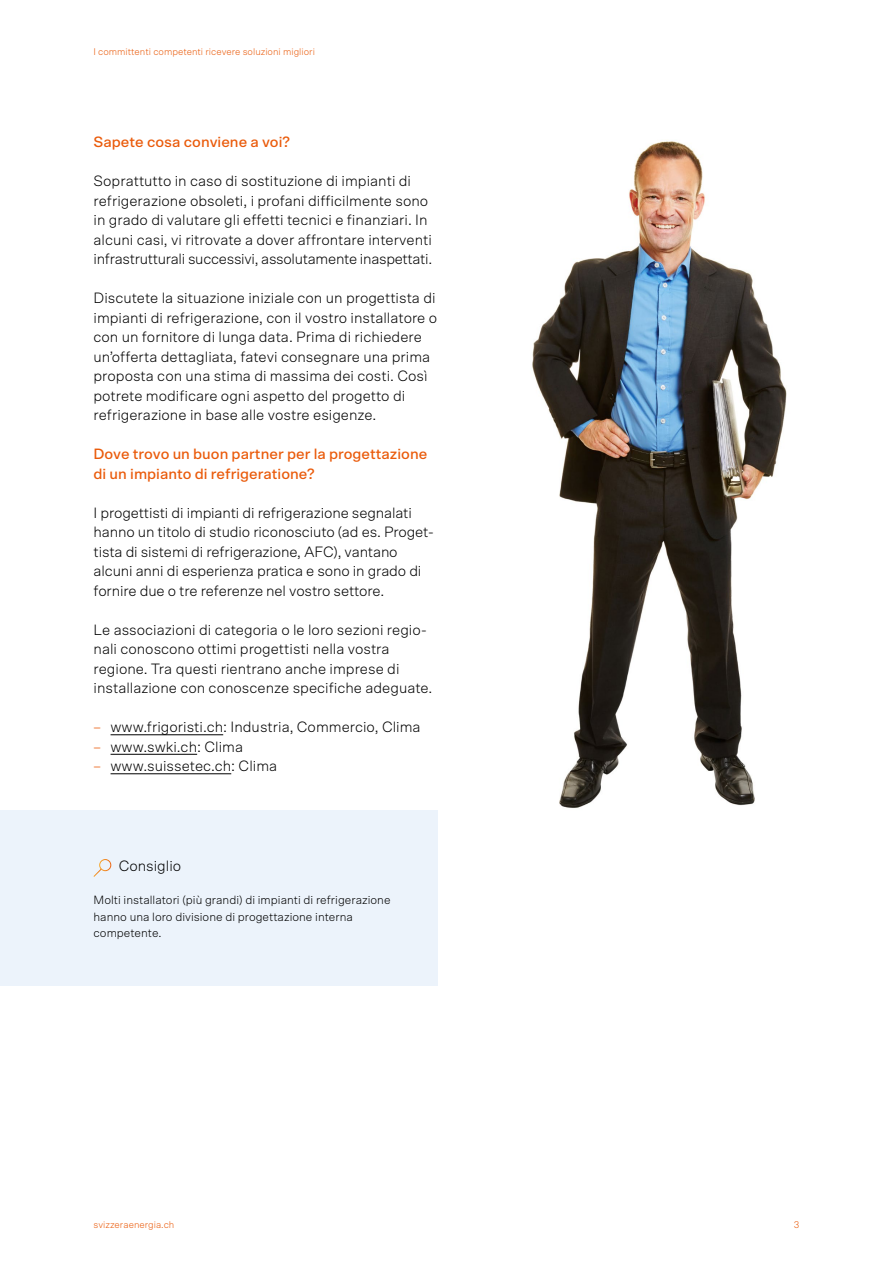
<style>
.page{position:relative;width:893px;height:1263px;background:#fff}
.page>*{position:absolute;margin:0;border:0;box-sizing:border-box;transform-origin:0 0}
.t1{font:300 15px/19.5px "Scto Grotesk A";color:#000}
.t2{font:500 15px/19.5px "Scto Grotesk A";color:#ea5b0b}
.t3{font:300 12px/16.5px "Scto Grotesk A";color:#000}
.t4{font:300 9.75px "Scto Grotesk A";color:#ea5b0b}
.s1{color:#ea5b0b}
</style>
<div class="page">
<hr style="left:111px;top:734px;width:112px;height:1px;background:#000">
<hr style="left:111px;top:754px;width:86px;height:1px;background:#000">
<hr style="left:111px;top:773px;width:120px;height:1px;background:#000">
<div style="left:0;top:810px;width:438px;height:176px;background:#ecf3fb"></div>
<svg style="left:93px;top:868px;width:9px;height:9px"></svg>
<div style="left:99px;top:859px;width:12px;height:12px;border:1px solid #fff;border-radius:50%"></div>
<img style="left:532px;top:141px;width:255px;height:667px">
<p class="t4" style="left:94px;top:46px;width:223px">I committenti competenti ricevere soluzioni migliori</p>
<p class="t2" style="left:94px;top:132px;width:198px">Sapete cosa conviene a voi?</p>
<p class="t1" style="left:94px;top:171px;width:340px">Soprattutto in caso di sostituzione di impianti di refrigerazione obsoleti, i profani difficilmente sono in grado di valutare gli effetti tecnici e finanziari. In alcuni casi, vi ritrovate a dover affrontare interventi infrastrutturali successivi, assolutamente inaspettati.</p>
<p class="t1" style="left:94px;top:288px;width:345px">Discutete la situazione iniziale con un progettista di impianti di refrigerazione, con il vostro installatore o con un fornitore di lunga data. Prima di richiedere un’offerta dettagliata, fatevi consegnare una prima proposta con una stima di massima dei costi. Così potrete modificare ogni aspetto del progetto di refrigerazione in base alle vostre esigenze.</p>
<p class="t2" style="left:94px;top:444px;width:335px">Dove trovo un buon partner per la progettazione di un impianto di refrigeratione?</p>
<p class="t1" style="left:94px;top:502px;width:342px">I progettisti di impianti di refrigerazione segnalati hanno un titolo di studio riconosciuto (ad es. Proget&shy;tista di sistemi di refrigerazione, AFC), vantano alcuni anni di esperienza pratica e sono in grado di fornire due o tre referenze nel vostro settore.</p>
<p class="t1" style="left:94px;top:619px;width:340px">Le associazioni di categoria o le loro sezioni regio&shy;nali conoscono ottimi progettisti nella vostra regione. Tra questi rientrano anche imprese di installazione con conoscenze specifiche adeguate.</p>
<p class="t1" style="left:94px;top:717px;width:329px"><span class="s1">–</span> www.frigoristi.ch: Industria, Commercio, Clima</p>
<p class="t1" style="left:94px;top:736px;width:151px"><span class="s1">–</span> www.swki.ch: Clima</p>
<p class="t1" style="left:94px;top:756px;width:185px"><span class="s1">–</span> www.suissetec.ch: Clima</p>
<p class="t1" style="left:119px;top:856px;width:64px">Consiglio</p>
<p class="t3" style="left:94px;top:891px;width:299px">Molti installatori (più grandi) di impianti di refrigerazione hanno una loro divisione di progettazione interna competente.</p>
<p class="t4" style="left:94px;top:1218px;width:82px">svizzeraenergia.ch</p>
<p class="t4" style="left:794px;top:1218px;width:7px">3</p>
</div>
